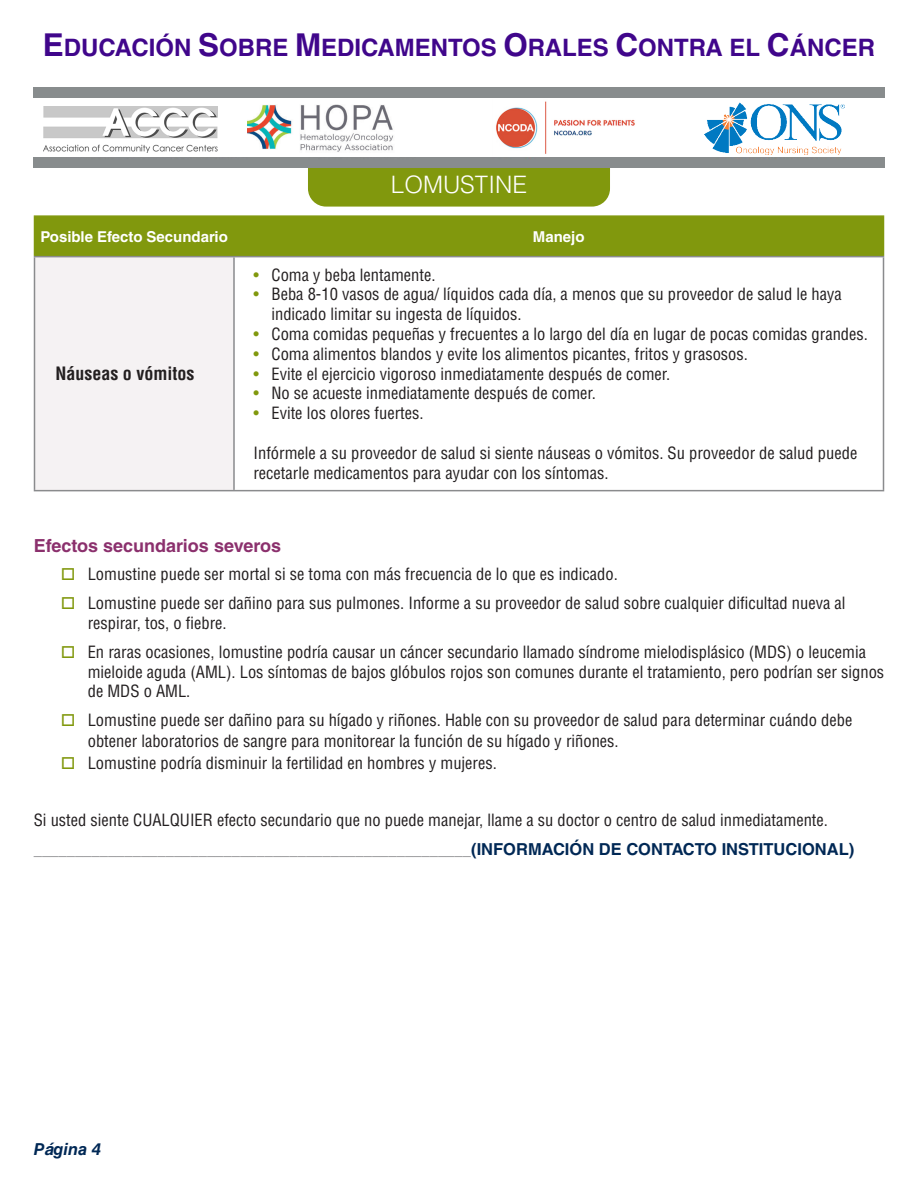
<style>
.page{position:relative;width:918px;height:1188px;background:#fff}
.page>*{position:absolute;margin:0;border:0;box-sizing:border-box;transform-origin:0 0}
.t1{font:700 24px "Helvetica LT Std";color:#40068b}
.t2{font:300 24px "Helvetica LT Std";color:#fff}
.subhead{font:700 18px "Helvetica LT Std";color:#8b306d}
.table_bold_text{font:700 condensed 18px "Helvetica LT Std";color:#231f20}
.text{font:condensed 16.5px/19.8px "Helvetica LT Std";color:#231f20}
.table_bullet_point{font:condensed 16.5px/19.8px "Helvetica LT Std";color:#231f20}
.text_no_indent{font:condensed 16.5px "Helvetica LT Std";color:#231f20}
.contact_info_head{font:condensed 16.5px "Helvetica LT Std";color:#8a8b8d}
.t3{font:italic 700 16.5px "Helvetica LT Std";color:#002855}
.table_column_head{font:700 15px "Helvetica LT Std";color:#fff}
.s1{font-size:31.5px}
.s2{color:#81980d}
.s3{font-weight:700;font-stretch:normal;color:#002855}
</style>
<div class="page">
<div style="left:308px;top:140px;width:302px;height:67px;background:#81980d;border-radius:18px"></div>
<div style="left:34px;top:88px;width:850px;height:79px;background:#888c8d"></div>
<div style="left:18px;top:98px;width:866px;height:59px;background:#fff"></div>
<img style="left:248px;top:104px;width:146px;height:48px">
<img style="left:704px;top:102px;width:140px;height:53px">
<img style="left:44px;top:107px;width:174px;height:45px">
<img style="left:496px;top:101px;width:139px;height:53px">
<div style="left:35px;top:217px;width:848px;height:39px;background:#81980d"></div>
<div style="left:34px;top:257px;width:200px;height:234px;background:#f5f2f3"></div>
<hr style="left:34px;top:257px;width:1px;height:233px;background:#8a8b8d">
<hr style="left:233px;top:257px;width:2px;height:233px;background:#8a8b8d">
<hr style="left:883px;top:257px;width:1px;height:233px;background:#8a8b8d">
<hr style="left:34px;top:215px;width:200px;height:2px;background:#81980d">
<hr style="left:34px;top:217px;width:1px;height:39px;background:#81980d">
<hr style="left:234px;top:215px;width:650px;height:2px;background:#81980d">
<hr style="left:233px;top:217px;width:2px;height:39px;background:#81980d">
<hr style="left:883px;top:217px;width:1px;height:39px;background:#81980d">
<hr style="left:34px;top:490px;width:200px;height:1px;background:#8a8b8d">
<hr style="left:234px;top:490px;width:650px;height:1px;background:#8a8b8d">
<hr style="left:34px;top:256px;width:200px;height:1px;background:#8a8b8d">
<hr style="left:234px;top:256px;width:650px;height:1px;background:#8a8b8d">
<h1 class="t1" style="left:43px;top:33px;width:834px"><span class="s1">E</span>DUCACIÓN <span class="s1">S</span>OBRE <span class="s1">M</span>EDICAMENTOS <span class="s1">O</span>RALES <span class="s1">C</span>ONTRA EL <span class="s1">C</span>ÁNCER</h1>
<h1 class="t2" style="left:391px;top:169px;width:138px">LOMUSTINE</h1>
<p class="table_column_head" style="left:40px;top:227px;width:189px">Posible Efecto Secundario</p>
<p class="table_column_head" style="left:533px;top:227px;width:53px">Manejo</p>
<p class="table_bold_text" style="left:56px;top:362px;width:140px">Náuseas o vómitos</p>
<p class="table_bullet_point" style="left:254px;top:265px;width:184px"><span class="s2">•</span> Coma y beba lentamente.</p>
<p class="table_bullet_point" style="left:272px;top:284px;width:572px;text-indent:-18px"><span class="s2">•</span> Beba 8-10 vasos de agua/ líquidos cada día, a menos que su proveedor de salud le haya indicado limitar su ingesta de líquidos.</p>
<p class="table_bullet_point" style="left:254px;top:324px;width:616px"><span class="s2">•</span> Coma comidas pequeñas y frecuentes a lo largo del día en lugar de pocas comidas grandes.</p>
<p class="table_bullet_point" style="left:254px;top:344px;width:496px"><span class="s2">•</span> Coma alimentos blandos y evite los alimentos picantes, fritos y grasosos.</p>
<p class="table_bullet_point" style="left:254px;top:364px;width:418px"><span class="s2">•</span> Evite el ejercicio vigoroso inmediatamente después de comer.</p>
<p class="table_bullet_point" style="left:254px;top:383px;width:344px"><span class="s2">•</span> No se acueste inmediatamente después de comer.</p>
<p class="table_bullet_point" style="left:254px;top:403px;width:172px"><span class="s2">•</span> Evite los olores fuertes.</p>
<p class="table_bullet_point" style="left:253px;top:443px;width:605px">Infórmele a su proveedor de salud si siente náuseas o vómitos. Su proveedor de salud puede</p>
<p class="table_bullet_point" style="left:253px;top:463px;width:357px">recetarle medicamentos para ayudar con los síntomas.</p>
<p class="subhead" style="left:34px;top:534px;width:249px">Efectos secundarios severos</p>
<p class="text" style="left:61px;top:564px;width:559px"><span class="s2">□</span> Lomustine puede ser mortal si se toma con más frecuencia de lo que es indicado.</p>
<p class="text" style="left:88px;top:593px;width:759px;text-indent:-27px"><span class="s2">□</span> Lomustine puede ser dañino para sus pulmones. Informe a su proveedor de salud sobre cualquier dificultad nueva al respirar, tos, o fiebre.</p>
<p class="text" style="left:88px;top:642px;width:798px;text-indent:-27px"><span class="s2">□</span> En raras ocasiones, lomustine podría causar un cáncer secundario llamado síndrome mielodisplásico (MDS) o leucemia mieloide aguda (AML). Los síntomas de bajos glóbulos rojos son comunes durante el tratamiento, pero podrían ser signos de MDS o AML.</p>
<p class="text" style="left:88px;top:710px;width:766px;line-height:21px;text-indent:-27px"><span class="s2">□</span> Lomustine puede ser dañino para su hígado y riñones. Hable con su proveedor de salud para determinar cuándo debe obtener laboratorios de sangre para monitorear la función de su hígado y riñones.</p>
<p class="text" style="left:61px;top:753px;width:438px"><span class="s2">□</span> Lomustine podría disminuir la fertilidad en hombres y mujeres.</p>
<p class="text_no_indent" style="left:34px;top:810px;width:796px">Si usted siente CUALQUIER efecto secundario que no puede manejar, llame a su doctor o centro de salud inmediatamente.</p>
<p class="contact_info_head" style="left:34px;top:839px;width:822px">_____________________________________________________<span class="s3">(INFORMACIÓN DE CONTACTO INSTITUCIONAL)</span></p>
<p class="t3" style="left:34px;top:1139px;width:69px">Página 4</p>
</div>
